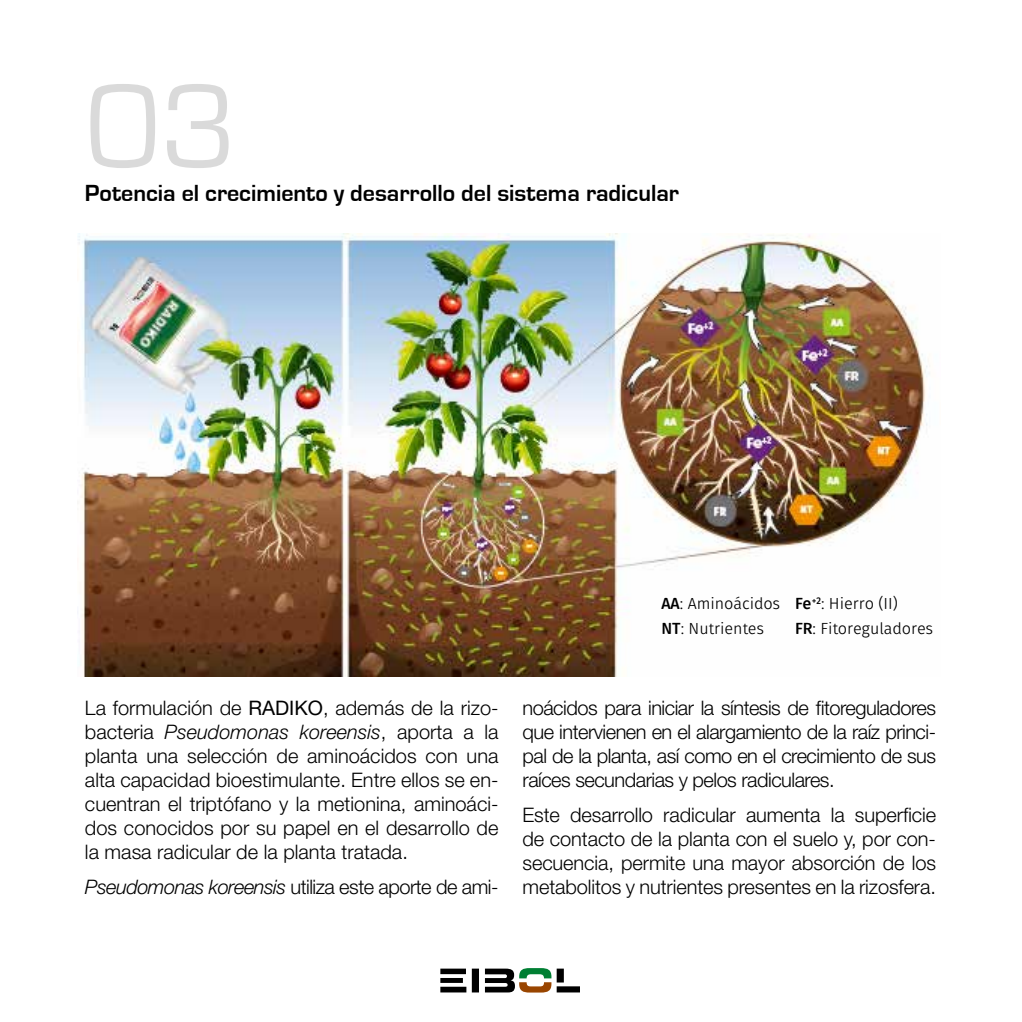
<style>
.page{position:relative;width:1022px;height:1022px;background:#fff}
.page>*{position:absolute;margin:0;border:0;box-sizing:border-box;transform-origin:0 0}
.t1{font:123.6px "Eurostile";color:#dadada}
.t2{font:700 24px "Eurostile";color:#000}
.t3{font:300 20px/24px "Helvetica Neue LT Std";letter-spacing:-.005em;color:#000;text-align:justify}
.t4{font:300 20px "Helvetica Neue LT Std";letter-spacing:-.025em;color:#000}
.t5{font:16px/24.8px "Gardenia";color:#000}
.s1{font-weight:700}
.s2{font-weight:400}
.s3{font-style:italic}
</style>
<div class="page">
<svg style="left:440px;top:968px;width:140px;height:24px"></svg>
<img style="left:78px;top:233px;width:850px;height:443px">
<h1 class="t1" style="left:85px;top:60px;width:153px">03</h1>
<p class="t2" style="left:85px;top:179px;width:595px">Potencia el crecimiento y desarrollo del sistema radicular</p>
<p class="t5" style="left:661px;top:591px;width:120px"><span class="s1">AA</span>: Aminoácidos<br><span class="s1">NT</span>: Nutrientes</p>
<p class="t5" style="left:795px;top:591px;width:139px"><span class="s1">Fe</span><sup>+2</sup>: Hierro (II)<br><span class="s1">FR</span>: Fitoreguladores</p>
<p class="t3" style="left:85px;top:695px;width:415px">La formulación de <span class="s2">RADIKO</span>, además de la rizo&shy;bacteria <span class="s3">Pseudomonas koreensis</span>, aporta a la planta una selección de aminoácidos con una alta capacidad bioestimulante. Entre ellos se en&shy;cuentran el triptófano y la metionina, aminoáci&shy;dos conocidos por su papel en el desarrollo de la masa radicular de la planta tratada.</p>
<p class="t4" style="left:85px;top:874px;width:415px"><span class="s3">Pseudomonas koreensis</span> utiliza este aporte de ami-</p>
<p class="t3" style="left:522px;top:695px;width:415px">noácidos para iniciar la síntesis de fitoreguladores que intervienen en el alargamiento de la raíz princi&shy;pal de la planta, así como en el crecimiento de sus raíces secundarias y pelos radiculares.</p>
<p class="t3" style="left:522px;top:802px;width:415px">Este desarrollo radicular aumenta la superficie de contacto de la planta con el suelo y, por con&shy;secuencia, permite una mayor absorción de los metabolitos y nutrientes presentes en la rizosfera.</p>
</div>
